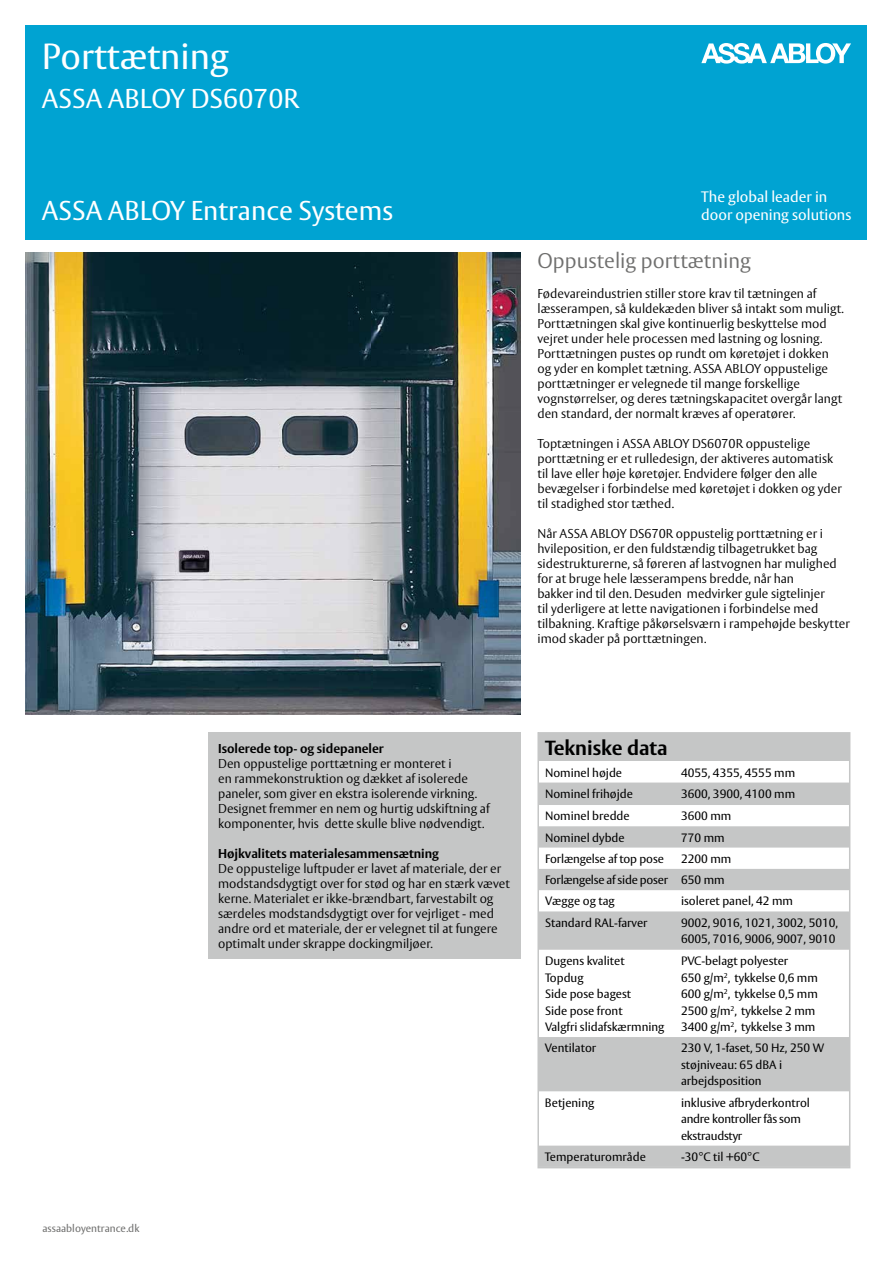
<style>
.page{position:relative;width:893px;height:1263px;background:#fff}
.page>*{position:absolute;margin:0;border:0;box-sizing:border-box;transform-origin:0 0}
.t1{font:36px "ASSA Vesta";color:#fff}
.t2{font:27px "ASSA Vesta";color:#fff}
.t3{font:300 21px "ASSA Vesta";color:#6f6f6e}
.t4{font:700 20.25px "ASSA Vesta";color:#000}
.t5{font:15px/18px "ASSA Vesta";color:#fff}
.t6{font:300 12.75px/15px "ASSA Vesta";color:#000}
.t7{font:700 12.75px "ASSA Vesta";color:#000}
.t8{font:12px/16.5px "ASSA Vesta";color:#000}
.t9{font:12px/21.3px "ASSA Vesta";letter-spacing:-.02em;color:#000}
.t10{font:10.5px "ASSA Vesta";color:#6f6f6e}
</style>
<div class="page">
<div style="left:25px;top:25px;width:842px;height:215px;background:#00a3d2"></div>
<svg style="left:701px;top:43px;width:150px;height:21px"></svg>
<img style="left:25px;top:252px;width:495px;height:462px">
<div style="left:207px;top:732px;width:313px;height:226px;background:#c5c6c6"></div>
<svg style="left:537px;top:732px;width:313px;height:436px"></svg>
<h1 class="t1" style="left:42px;top:35px;width:189px">Porttætning</h1>
<h2 class="t2" style="left:42px;top:82px;width:259px">ASSA ABLOY DS6070R</h2>
<h2 class="t2" style="left:42px;top:194px;width:353px">ASSA ABLOY Entrance Systems</h2>
<p class="t5" style="left:701px;top:189px;width:152px">The global leader in door opening solutions</p>
<p class="t10" style="left:43px;top:1222px;width:98px">assaabloyentrance.dk</p>
<h3 class="t3" style="left:537px;top:248px;width:215px">Oppustelig porttætning</h3>
<p class="t6" style="left:537px;top:287px;width:308px">Fødevareindustrien stiller store krav til tætningen af læsserampen, så kuldekæden bliver så intakt som muligt.<br>Porttætningen skal give kontinuerlig beskyttelse mod vejret under hele processen med lastning og losning.<br>Porttætningen pustes op rundt om køretøjet i dokken og yder en komplet tætning. ASSA ABLOY oppustelige porttætninger er velegnede til mange forskellige vognstørrelser, og deres tætningskapacitet overgår langt den standard, der normalt kræves af operatører.</p>
<p class="t6" style="left:537px;top:437px;width:306px">Toptætningen i ASSA ABLOY DS6070R oppustelige porttætning er et rulledesign, der aktiveres automatisk til lave eller høje køretøjer. Endvidere følger den alle bevægelser i forbindelse med køretøjet i dokken og yder til stadighed stor tæthed.</p>
<p class="t6" style="left:537px;top:527px;width:314px">Når ASSA ABLOY DS670R oppustelig porttætning er i hvileposition, er den fuldstændig tilbagetrukket bag sidestrukturerne, så føreren af lastvognen har mulighed for at bruge hele læsserampens bredde, når han<br>bakker ind til den. Desuden medvirker gule sigtelinjer<br>til yderligere at lette navigationen i forbindelse med tilbakning. Kraftige påkørselsværn i rampehøjde beskytter imod skader på porttætningen.</p>
<p class="t7" style="left:218px;top:740px;width:167px">Isolerede top- og sidepaneler</p>
<p class="t6" style="left:218px;top:756px;width:273px">Den oppustelige porttætning er monteret i<br>en rammekonstruktion og dækket af isolerede paneler, som giver en ekstra isolerende virkning.<br>Designet fremmer en nem og hurtig udskiftning af komponenter, hvis dette skulle blive nødvendigt.</p>
<p class="t7" style="left:218px;top:845px;width:222px">Højkvalitets materialesammensætning</p>
<p class="t6" style="left:218px;top:861px;width:293px">De oppustelige luftpuder er lavet af materiale, der er modstandsdygtigt over for stød og har en stærk vævet kerne. Materialet er ikke-brændbart, farvestabilt og særdeles modstandsdygtigt over for vejrliget - med andre ord et materiale, der er velegnet til at fungere optimalt under skrappe dockingmiljøer.</p>
<h3 class="t4" style="left:545px;top:736px;width:124px">Tekniske data</h3>
<p class="t8" style="left:545px;top:765px;width:79px">Nominel højde</p>
<p class="t8" style="left:681px;top:765px;width:116px">4055, 4355, 4555 mm</p>
<p class="t8" style="left:545px;top:786px;width:89px">Nominel frihøjde</p>
<p class="t8" style="left:681px;top:786px;width:116px">3600, 3900, 4100 mm</p>
<p class="t8" style="left:545px;top:808px;width:86px">Nominel bredde</p>
<p class="t8" style="left:681px;top:808px;width:52px">3600 mm</p>
<p class="t8" style="left:545px;top:830px;width:81px">Nominel dybde</p>
<p class="t8" style="left:681px;top:830px;width:45px">770 mm</p>
<p class="t8" style="left:545px;top:851px;width:120px">Forlængelse af top pose</p>
<p class="t9" style="left:545px;top:848px;width:188px;text-indent:136px">2200 mm<br>Forlængelse af side poser 650 mm<br>Vægge og tag</p>
<p class="t8" style="left:681px;top:893px;width:114px">isoleret panel, 42 mm</p>
<p class="t8" style="left:545px;top:915px;width:104px">Standard RAL-farver</p>
<p class="t8" style="left:681px;top:915px;width:159px">9002, 9016, 1021, 3002, 5010,<br>6005, 7016, 9006, 9007, 9010</p>
<p class="t8" style="left:545px;top:953px;width:121px">Dugens kvalitet<br>Topdug<br>Side pose bagest<br>Side pose front<br>Valgfri slidafskærmning</p>
<p class="t8" style="left:681px;top:953px;width:138px">PVC-belagt polyester<br>650 g/m<sup>2</sup>, tykkelse 0,6 mm<br>600 g/m<sup>2</sup>, tykkelse 0,5 mm<br>2500 g/m<sup>2</sup>, tykkelse 2 mm<br>3400 g/m<sup>2</sup>, tykkelse 3 mm</p>
<p class="t8" style="left:545px;top:1040px;width:53px">Ventilator</p>
<p class="t8" style="left:681px;top:1040px;width:144px">230 V, 1-faset, 50 Hz, 250 W støjniveau: 65 dBA i arbejdsposition</p>
<p class="t8" style="left:545px;top:1095px;width:51px">Betjening</p>
<p class="t9" style="left:681px;top:1095px;width:130px;line-height:16.5px">inklusive afbryderkontrol andre kontroller fås som ekstraudstyr</p>
<p class="t8" style="left:545px;top:1149px;width:102px">Temperaturområde</p>
<p class="t8" style="left:681px;top:1149px;width:80px">-30°C til +60°C</p>
</div>
